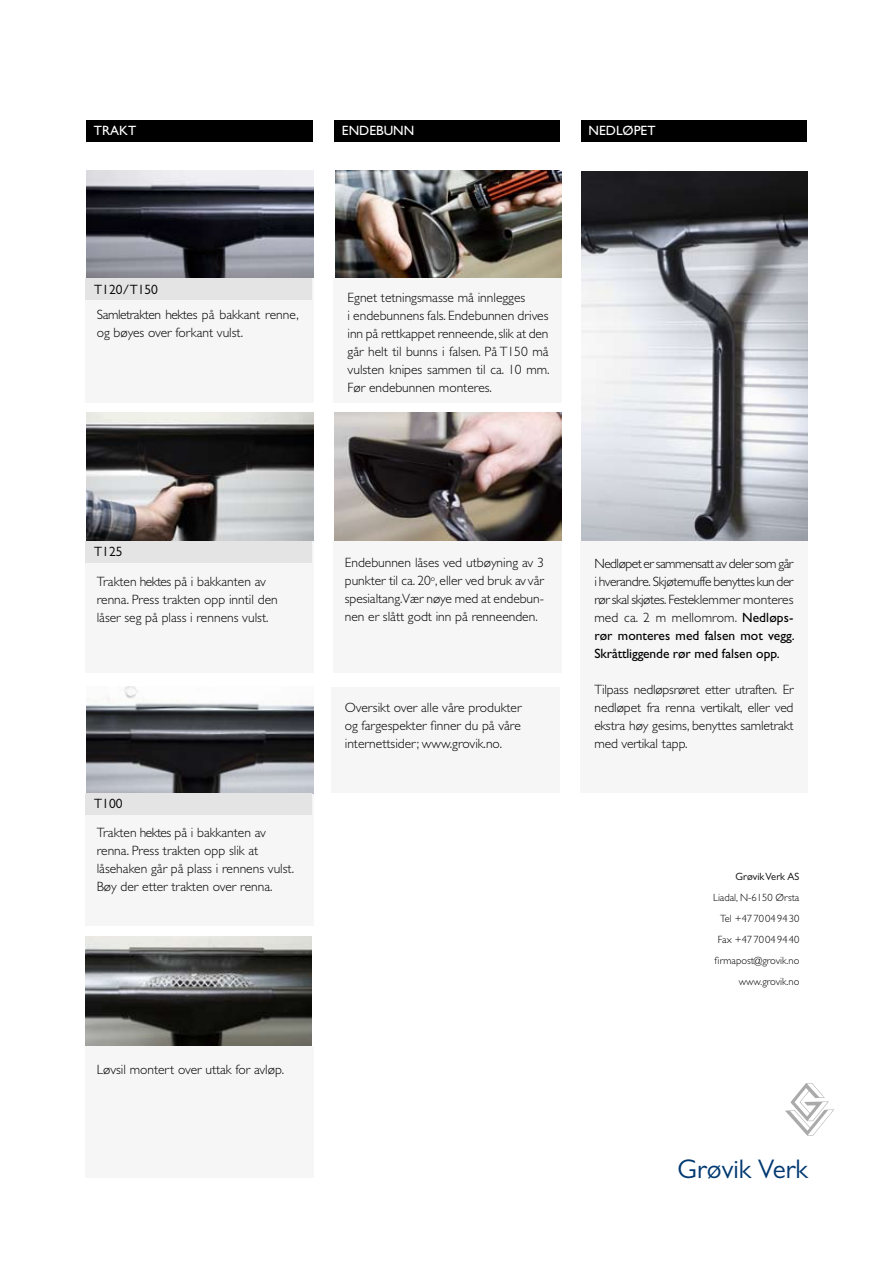
<style>
.page{position:relative;width:893px;height:1263px;background:#fff}
.page>*{position:absolute;margin:0;border:0;box-sizing:border-box;transform-origin:0 0}
.t1{font:27px "Gill Sans";color:#003971}
.t2{font:300 13.5px/18px "Gill Sans";color:#000;text-align:justify}
.t3{font:13.5px "Gill Sans";color:#fff}
.t4{font:13.5px "Gill Sans";color:#000}
.t5{font:300 10.5px/21px "Gill Sans";color:#000;text-align:right}
.t6{font:10.5px "Gill Sans";color:#000}
.s1{font-weight:400}
</style>
<div class="page">
<div style="left:332px;top:687px;width:228px;height:105px;background:#f6f6f6"></div>
<div style="left:581px;top:541px;width:227px;height:252px;background:#f6f6f6"></div>
<svg style="left:785px;top:1083px;width:49px;height:53px"></svg>
<img style="left:581px;top:171px;width:227px;height:369px">
<div style="left:581px;top:120px;width:225px;height:22px;background:#000"></div>
<img style="left:86px;top:687px;width:227px;height:107px">
<img style="left:85px;top:936px;width:227px;height:110px">
<img style="left:336px;top:170px;width:225px;height:108px">
<img style="left:334px;top:412px;width:227px;height:129px">
<img style="left:86px;top:170px;width:227px;height:109px">
<img style="left:86px;top:412px;width:227px;height:129px">
<div style="left:334px;top:120px;width:226px;height:22px;background:#000"></div>
<div style="left:333px;top:279px;width:228px;height:124px;background:#f6f6f6"></div>
<div style="left:333px;top:541px;width:228px;height:132px;background:#f6f6f6"></div>
<div style="left:86px;top:120px;width:227px;height:22px;background:#000"></div>
<div style="left:85px;top:279px;width:228px;height:124px;background:#f6f6f6"></div>
<div style="left:85px;top:541px;width:228px;height:132px;background:#f6f6f6"></div>
<div style="left:85px;top:794px;width:228px;height:132px;background:#f6f6f6"></div>
<div style="left:85px;top:1046px;width:228px;height:132px;background:#f6f6f6"></div>
<div style="left:86px;top:279px;width:226px;height:21px;background:#e4e4e4"></div>
<div style="left:86px;top:541px;width:226px;height:22px;background:#e4e4e4"></div>
<div style="left:86px;top:793px;width:226px;height:21px;background:#e4e4e4"></div>
<p class="t3" style="left:94px;top:123px;width:44px">trakt</p>
<p class="t3" style="left:342px;top:123px;width:74px">endebunn</p>
<p class="t3" style="left:589px;top:123px;width:68px">nedløpet</p>
<p class="t4" style="left:94px;top:281px;width:65px">T120/T150</p>
<p class="t2" style="left:97px;top:306px;width:203px">Samletrakten hektes på bakkant renne, og bøyes over forkant vulst.</p>
<p class="t2" style="left:348px;top:289px;width:203px;text-align:left">Egnet tetningsmasse må innlegges<br>i endebunnens fals. Endebunnen drives inn på rettkappet renneende, slik at den går helt til bunns i falsen. På T150 må vulsten knipes sammen til ca. 10 mm.<br>Før endebunnen monteres.</p>
<p class="t4" style="left:94px;top:544px;width:30px">T125</p>
<p class="t2" style="left:97px;top:572px;width:183px;text-align:left">Trakten hektes på i bakkanten av renna. Press trakten opp inntil den låser seg på plass i rennens vulst.</p>
<p class="t4" style="left:94px;top:796px;width:30px">T100</p>
<p class="t2" style="left:97px;top:823px;width:199px;text-align:left">Trakten hektes på i bakkanten av renna. Press trakten opp slik at låsehaken går på plass i rennens vulst.<br>Bøy der etter trakten over renna.</p>
<p class="t2" style="left:97px;top:1060px;width:189px">Løvsil montert over uttak for avløp.</p>
<p class="t2" style="left:345px;top:554px;width:201px">Endebunnen låses ved utbøyning av 3 punkter til ca. 20<sup>o</sup>, eller ved bruk av vår spesialtang.Vær nøye med at endebun&shy;nen er slått godt inn på renneenden.</p>
<p class="t2" style="left:345px;top:699px;width:178px">Oversikt over alle våre produkter og fargespekter finner du på våre internettsider; www.grovik.no.</p>
<p class="t2" style="left:594px;top:554px;width:202px">Nedløpet er sammensatt av deler som går i hverandre. Skjøtemuffe benyttes kun der rør skal skjøtes. Festeklemmer monteres med ca. 2 m mellomrom. <span class="s1">Nedløps&shy;rør monteres med falsen mot vegg.<br>Skråttliggende rør med falsen opp.</span></p>
<p class="t2" style="left:594px;top:680px;width:201px">Tilpass nedløpsrøret etter utraften. Er nedløpet fra renna vertikalt, eller ved ekstra høy gesims, benyttes samletrakt med vertikal tapp.</p>
<p class="t6" style="left:735px;top:870px;width:59px">Grøvik Verk AS</p>
<p class="t5" style="left:713px;top:887px;width:88px">Liadal, N-6150 Ørsta<br>Tel +47 70049430<br>Fax +47 70049440 firmapost@grovik.no www.grovik.no</p>
<h1 class="t1" style="left:677px;top:1153px;width:132px">Grøvik Verk</h1>
</div>
